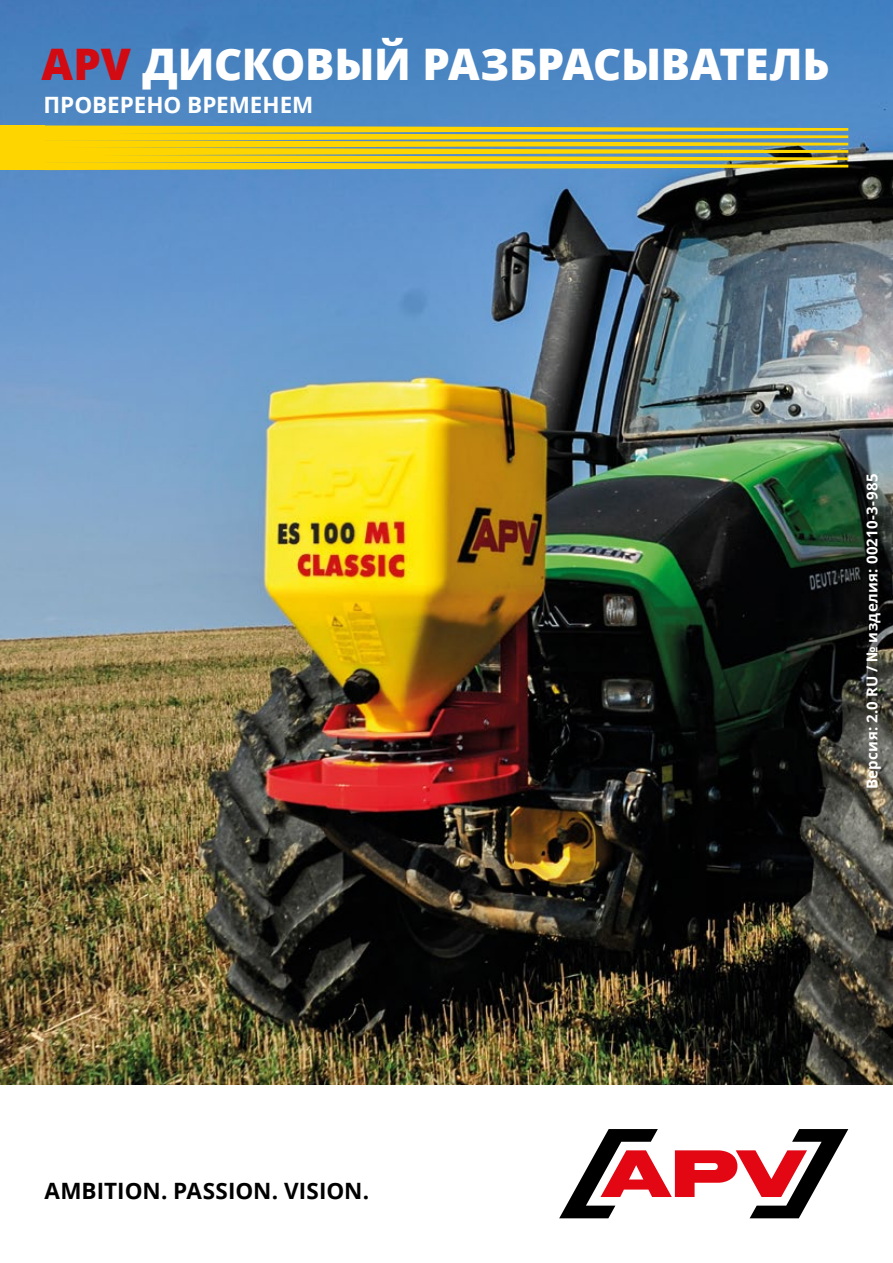
<style>
.page{position:relative;width:893px;height:1263px;background:#fff}
.page>*{position:absolute;margin:0;border:0;box-sizing:border-box;transform-origin:0 0}
.t1{font:800 43.5px "Open Sans";letter-spacing:-.005em;color:#fff}
.t2{font:700 22.5px "Open Sans";color:#000}
.t3{font:700 22.5px "Open Sans";color:#fff}
.t4{font:700 15px "Open Sans";letter-spacing:.02em;color:#fff}
.s1{color:#d20a11}
</style>
<div class="page">
<img style="left:0;top:0;width:893px;height:1084px">
<svg style="left:45px;top:125px;width:803px;height:45px;background:#ccbd37"></svg>
<div style="left:0;top:125px;width:45px;height:45px;background:#ffd500"></div>
<svg style="left:559px;top:1129px;width:289px;height:89px"></svg>
<h1 class="t1" style="left:41px;top:31px;width:789px"><span class="s1">APV</span> ДИСКОВЫЙ РАЗБРАСЫВАТЕЛЬ</h1>
<h2 class="t3" style="left:44px;top:89px;width:271px">ПРОВЕРЕНО ВРЕМЕНЕМ</h2>
<p class="t4" style="left:861px;top:789px;width:317px;rotate:-90deg">Версия: 2.0 RU / № изделия: 00210-3-985</p>
<h2 class="t2" style="left:45px;top:1175px;width:326px">AMBITION. PASSION. VISION.</h2>
</div>
